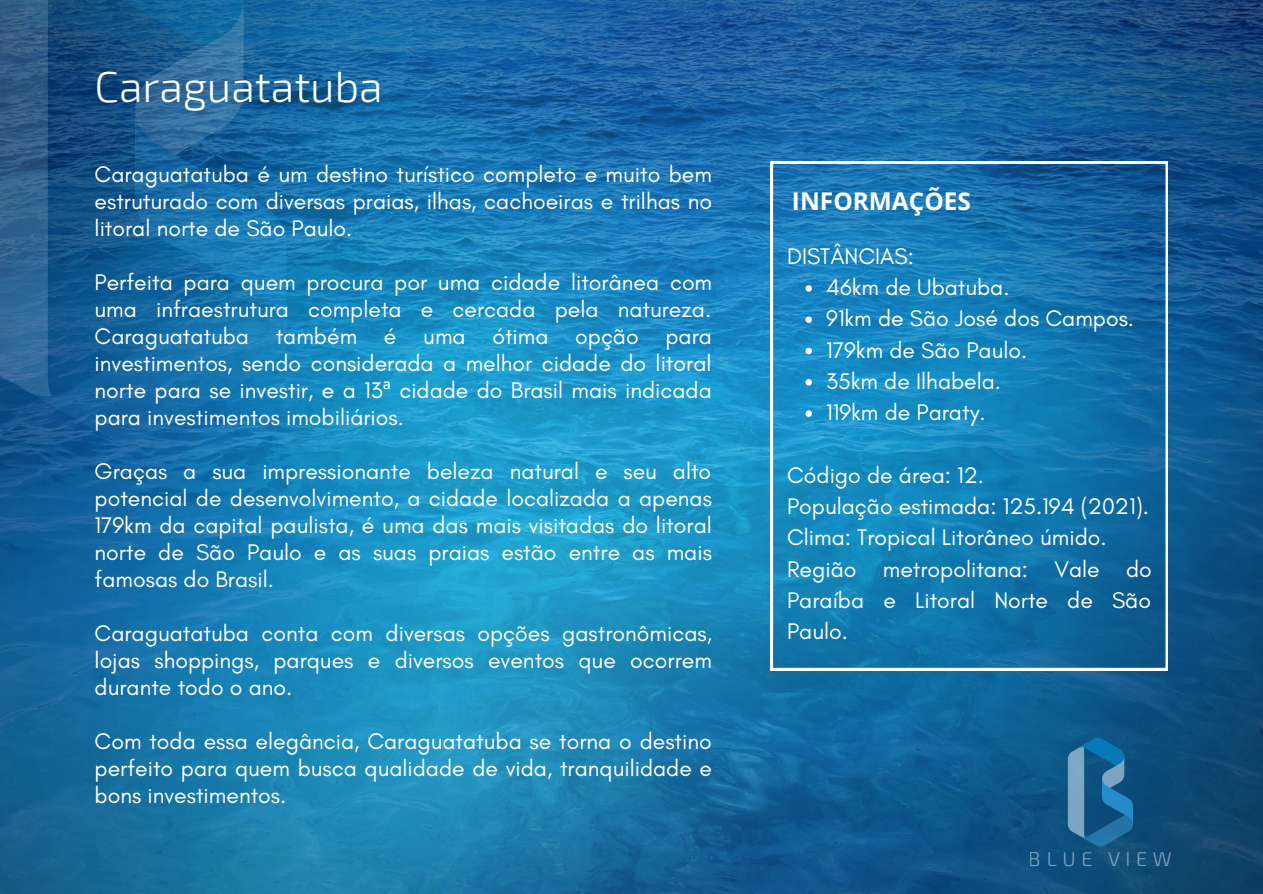
<style>
.page{position:relative;width:1263px;height:894px;background:#fff}
.page>*{position:absolute;margin:0;border:0;box-sizing:border-box;transform-origin:0 0}
.t1{font:300 43.2px "Exo 2";color:#fff}
.t2{font:700 24.45px "Open Sans";color:#fff}
.t3{font:22.95px/27px "Glacial Indifference";color:#fff;text-align:justify}
.t4{font:300 19.95px "Exo 2";letter-spacing:.275em;color:#c6dfef}
.s1{font-family:"Noto Sans"}
</style>
<div class="page">
<img style="left:0;top:0;width:1263px;height:893px">
<svg style="left:1068px;top:737px;width:65px;height:109px;background:#2b709d"></svg>
<svg style="left:0;top:0;width:286px;height:442px;background:#1a6298"></svg>
<svg style="left:771px;top:162px;width:397px;height:508px;background:#187bb2"></svg>
<svg style="left:805px;top:285px;width:7px;height:6px"></svg>
<svg style="left:805px;top:316px;width:7px;height:7px"></svg>
<svg style="left:805px;top:348px;width:7px;height:6px"></svg>
<svg style="left:805px;top:379px;width:7px;height:6px"></svg>
<svg style="left:805px;top:410px;width:7px;height:7px"></svg>
<h1 class="t1" style="left:95px;top:59px;width:290px">Caraguatatuba</h1>
<p class="t3" style="left:95px;top:161px;width:619px">Caraguatatuba é um destino turístico completo e muito bem estruturado com diversas praias, ilhas, cachoeiras e trilhas no litoral norte de São Paulo.</p>
<p class="t3" style="left:95px;top:268px;width:619px">Perfeita para quem procura por uma cidade litorânea com uma infraestrutura completa e cercada pela natureza.<br>Caraguatatuba também é uma ótima opção para investimentos, sendo considerada a melhor cidade do litoral norte para se investir, e a 13<span class="s1">ª</span> cidade do Brasil mais indicada para investimentos imobiliários.</p>
<p class="t3" style="left:95px;top:457px;width:619px">Graças a sua impressionante beleza natural e seu alto potencial de desenvolvimento, a cidade localizada a apenas 179km da capital paulista, é uma das mais visitadas do litoral norte de São Paulo e as suas praias estão entre as mais famosas do Brasil.</p>
<p class="t3" style="left:95px;top:619px;width:619px">Caraguatatuba conta com diversas opções gastronômicas, lojas shoppings, parques e diversos eventos que ocorrem durante todo o ano.</p>
<p class="t3" style="left:95px;top:727px;width:619px">Com toda essa elegância, Caraguatatuba se torna o destino perfeito para quem busca qualidade de vida, tranquilidade e bons investimentos.</p>
<p class="t2" style="left:792px;top:183px;width:180px">INFORMAÇÕES</p>
<p class="t3" style="left:787px;top:242px;width:128px">DISTÂNCIAS:</p>
<p class="t3" style="left:826px;top:271px;width:309px;line-height:31.3px;text-align:left">46km de Ubatuba.<br>91km de São José dos Campos.<br>179km de São Paulo.<br>35km de Ilhabela.<br>119km de Paraty.</p>
<p class="t3" style="left:787px;top:459px;width:366px;line-height:31.3px;text-align:left">Código de área: 12.<br>População estimada: 125.194 (2021).<br>Clima: Tropical Litorâneo úmido.<br>Região metropolitana: Vale do<br>Paraíba e Litoral Norte de São<br>Paulo.</p>
<p class="t4" style="left:1029px;top:846px;width:144px">BLUE VIEW</p>
</div>
